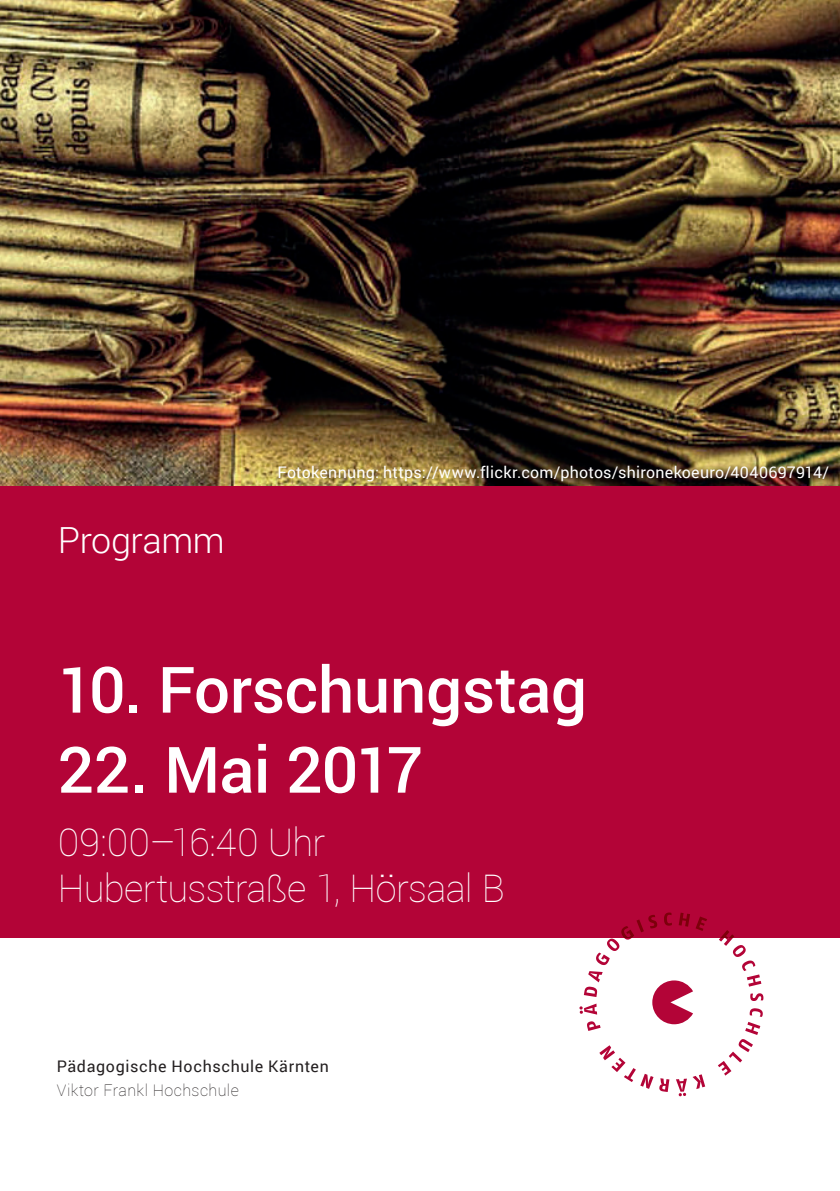
<style>
.page{position:relative;width:840px;height:1191px;background:#fff}
.page>*{position:absolute;margin:0;border:0;box-sizing:border-box;transform-origin:0 0}
.t1{font:500 64px "Roboto";letter-spacing:-.01em;color:#fff}
.t2{font:100 38px/46px "Roboto";letter-spacing:-.02em;color:#fff}
.t3{font:300 36px "Roboto";letter-spacing:-.01em;color:#fff}
.t4{font:16px "Roboto";letter-spacing:.02em;color:#fff}
.t5{font:16px "Roboto";letter-spacing:.04em;color:#231f20}
.t6{font:100 16px "Roboto";letter-spacing:.025em;color:#231f20}
</style>
<div class="page">
<img style="left:0;top:0;width:839px;height:485px">
<div style="left:0;top:485px;width:839px;height:453px;background:#b30437"></div>
<svg style="left:579px;top:912px;width:184px;height:184px"></svg>
<h3 class="t3" style="left:58px;top:515px;width:168px">Programm</h3>
<p class="t4" style="left:277px;top:461px;width:552px">Fotokennung: https://www.flickr.com/photos/shironekoeuro/4040697914/</p>
<h1 class="t1" style="left:58px;top:645px;width:530px">10. Forschungstag</h1>
<h1 class="t1" style="left:58px;top:725px;width:366px">22. Mai 2017</h1>
<h2 class="t2" style="left:58px;top:818px;width:448px">09:00–16:40 Uhr<br>Hubertusstraße 1, Hörsaal B</h2>
<p class="t5" style="left:57px;top:1055px;width:273px">Pädagogische Hochschule Kärnten</p>
<p class="t6" style="left:57px;top:1079px;width:183px">Viktor Frankl Hochschule</p>
</div>
